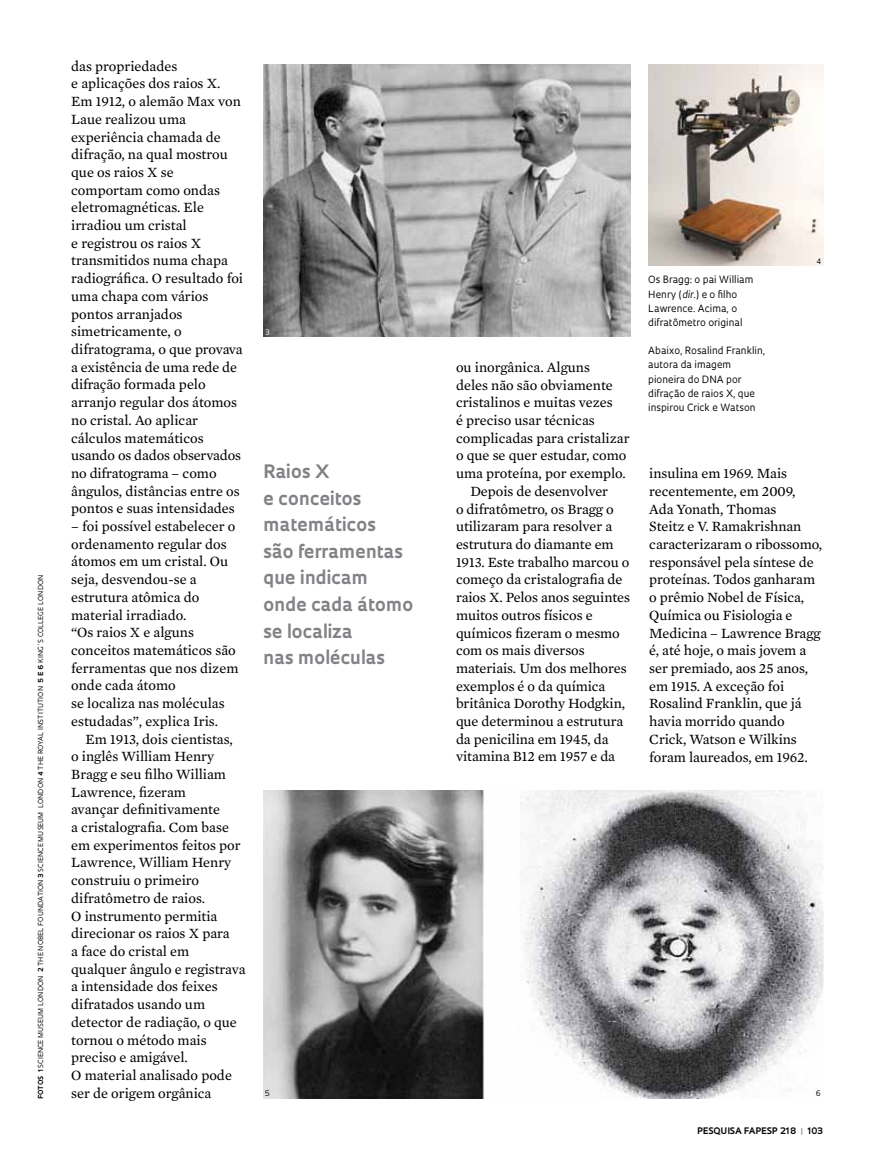
<style>
.page{position:relative;width:885px;height:1169px;background:#fff}
.page>*{position:absolute;margin:0;border:0;box-sizing:border-box;transform-origin:0 0}
.t1{font:700 18px/26.5px "Oculum";color:#808285}
.t2{font:14.4px/17.7px "Mercury Text G2";color:#000}
.t3{font:9.75px/14.1px "Oculum";color:#000}
.t4{font:700 8.7px "Oculum";letter-spacing:.01em;color:#000}
.t5{font:7.35px "Oculum";color:#000}
.t6{font:7.35px "Oculum";color:#fff}
.t7{font:6.75px "Oculum";letter-spacing:.02em;color:#000}
.s1{font-weight:700}
.s2{font-style:italic}
.s3{color:#939598}
</style>
<div class="page">
<img style="left:263px;top:64px;width:368px;height:272px">
<img style="left:263px;top:790px;width:560px;height:308px">
<img style="left:648px;top:64px;width:175px;height:202px">
<p class="t7" style="left:36px;top:1098px;width:524px;rotate:-90deg"><span class="s1">fotos 1</span> Science Museum London <span class="s1">2</span> Th e Nobel Foundation <span class="s1">3</span> Science Museum London <span class="s1">4</span> Th e Royal Institution <span class="s1">5 e 6</span> King`s College london</p>
<p class="t2" style="left:71px;top:56px;width:173px">das propriedades<br>e aplicações dos raios X.<br>Em 1912, o alemão Max von<br>Laue realizou uma experiência chamada de difração, na qual mostrou que os raios X se comportam como ondas eletromagnéticas. Ele irradiou um cristal<br>e registrou os raios X transmitidos numa chapa radiográfica. O resultado foi uma chapa com vários pontos arranjados simetricamente, o difratograma, o que provava a existência de uma rede de difração formada pelo arranjo regular dos átomos no cristal. Ao aplicar cálculos matemáticos usando os dados observados no difratograma – como ângulos, distâncias entre os pontos e suas intensidades</p>
<p class="t2" style="left:71px;top:516px;width:169px">– foi possível estabelecer o ordenamento regular dos átomos em um cristal. Ou seja, desvendou-se a estrutura atômica do material irradiado.<br>“Os raios X e alguns conceitos matemáticos são ferramentas que nos dizem onde cada átomo<br>se localiza nas moléculas estudadas”, explica Iris.</p>
<p class="t2" style="left:71px;top:729px;width:176px;text-indent:14px">Em 1913, dois cientistas,<br>o inglês William Henry<br>Bragg e seu filho William<br>Lawrence, fizeram<br>avançar definitivamente<br>a cristalografia. Com base em experimentos feitos por<br>Lawrence, William Henry construiu o primeiro difratômetro de raios.<br>O instrumento permitia direcionar os raios X para<br>a face do cristal em qualquer ângulo e registrava a intensidade dos feixes difratados usando um detector de radiação, o que tornou o método mais preciso e amigável.<br>O material analisado pode ser de origem orgânica</p>
<p class="t6" style="left:265px;top:327px;width:6px">3</p>
<p class="t1" style="left:263px;top:457px;width:151px">Raios X<br>e conceitos matemáticos<br>são ferramentas que indicam onde cada átomo se localiza<br>nas moléculas</p>
<p class="t2" style="left:456px;top:357px;width:135px">ou inorgânica. Alguns</p>
<p class="t2" style="left:456px;top:375px;width:158px">deles não são obviamente</p>
<p class="t2" style="left:456px;top:393px;width:158px">cristalinos e muitas vezes</p>
<p class="t2" style="left:456px;top:411px;width:140px">é preciso usar técnicas</p>
<p class="t2" style="left:456px;top:428px;width:175px">complicadas para cristalizar</p>
<p class="t2" style="left:456px;top:446px;width:172px">o que se quer estudar, como</p>
<p class="t2" style="left:456px;top:464px;width:171px">uma proteína, por exemplo.</p>
<p class="t2" style="left:470px;top:481px;width:139px">Depois de desenvolver</p>
<p class="t2" style="left:456px;top:499px;width:159px">o difratômetro, os Bragg o</p>
<p class="t2" style="left:456px;top:517px;width:158px">utilizaram para resolver a</p>
<p class="t2" style="left:456px;top:534px;width:159px">estrutura do diamante em</p>
<p class="t2" style="left:456px;top:552px;width:175px">1913. Este trabalho marcou o</p>
<p class="t2" style="left:456px;top:570px;width:168px">começo da cristalografia de</p>
<p class="t2" style="left:456px;top:587px;width:176px">raios X. Pelos anos seguintes</p>
<p class="t2" style="left:456px;top:605px;width:138px">muitos outros físicos e</p>
<p class="t2" style="left:456px;top:623px;width:165px">químicos fizeram o mesmo</p>
<p class="t2" style="left:456px;top:641px;width:130px">com os mais diversos</p>
<p class="t2" style="left:456px;top:658px;width:172px">materiais. Um dos melhores</p>
<p class="t2" style="left:456px;top:676px;width:151px">exemplos é o da química</p>
<p class="t2" style="left:456px;top:694px;width:171px">britânica Dorothy Hodgkin,</p>
<p class="t2" style="left:456px;top:711px;width:169px">que determinou a estrutura</p>
<p class="t2" style="left:456px;top:729px;width:154px">da penicilina em 1945, da</p>
<p class="t2" style="left:456px;top:747px;width:161px">vitamina B12 em 1957 e da</p>
<p class="t3" style="left:648px;top:272px;width:107px">Os Bragg: o pai William<br>Henry (<span class="s2">dir.</span>) e o filho<br>Lawrence. Acima, o difratômetro original</p>
<p class="t3" style="left:648px;top:343px;width:119px">Abaixo, Rosalind Franklin, autora da imagem pioneira do DNA por difração de raios X, que inspirou Crick e Watson</p>
<p class="t5" style="left:816px;top:256px;width:6px">4</p>
<p class="t2" style="left:649px;top:464px;width:174px">insulina em 1969. Mais recentemente, em 2009,<br>Ada Yonath, Thomas<br>Steitz e V. Ramakrishnan caracterizaram o ribossomo, responsável pela síntese de proteínas. Todos ganharam o prêmio Nobel de Física,<br>Química ou Fisiologia e<br>Medicina – Lawrence Bragg é, até hoje, o mais jovem a ser premiado, aos 25 anos, em 1915. A exceção foi<br>Rosalind Franklin, que já havia morrido quando<br>Crick, Watson e Wilkins foram laureados, em 1962.</p>
<p class="t5" style="left:265px;top:1088px;width:7px">5</p>
<p class="t5" style="left:816px;top:1088px;width:7px">6</p>
<p class="t4" style="left:697px;top:1124px;width:128px">PESQUISA FAPESP 218 <span class="s3">|</span> 103</p>
</div>
